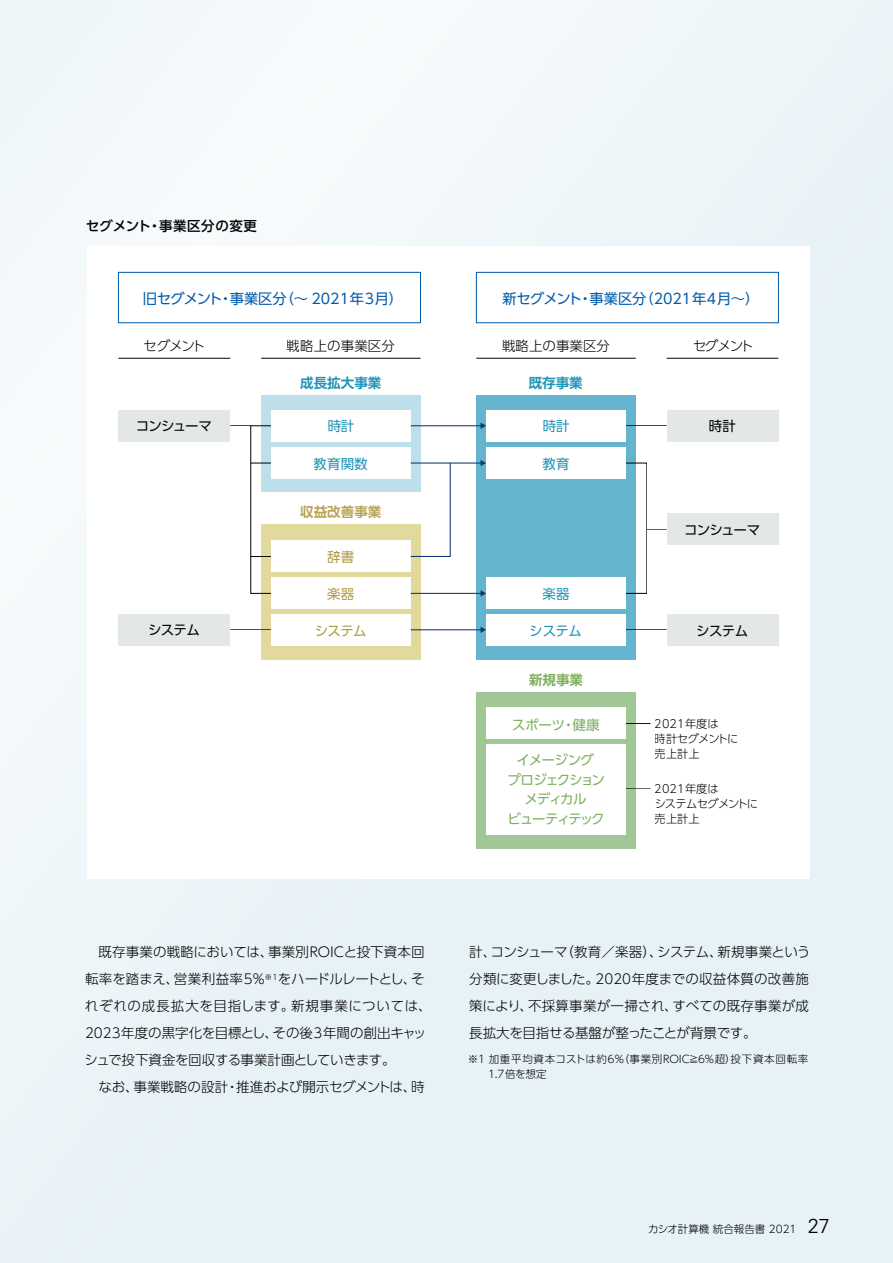
<style>
.page{position:relative;width:893px;height:1263px;background:#fff}
.page>*{position:absolute;margin:0;border:0;box-sizing:border-box;transform-origin:0 0}
.t1{font:14.25px "UD Shin Go Pro";color:#005bac}
.t2{font:300 13.5px/27px "UD Shin Go Pro";color:#000}
.t3{font:13.5px/19.6px "UD Shin Go Pro";letter-spacing:-.085em;color:#7db05d;text-align:center}
.t4{font:13.5px "UD Shin Go Pro";letter-spacing:-.055em;color:#000}
.t5{font:13.5px "UD Shin Go Pro";color:#2094b7}
.t6{font:500 13.5px "UD Shin Go Pro";letter-spacing:.04em;color:#000}
.t7{font:700 13.5px "UD Shin Go Pro De";color:#2094b7}
.t8{font:13.5px "UD Shin Go Pro";letter-spacing:-.05em;color:#b09a42}
.t9{font:700 13.5px "UD Shin Go Pro De";color:#b09a42}
.t10{font:700 13.5px "UD Shin Go Pro De";color:#7db05d}
.t11{font:300 11.25px/15.1px "UD Shin Go Pro";letter-spacing:-.03em;color:#000}
.t12{font:300 11.25px/15.1px "UD Shin Go Pro";letter-spacing:-.01em;color:#000}
.t13{font:300 10.5px/15px "UD Shin Go Pro";letter-spacing:.055em;color:#000}
.t14{font:300 10.5px "UD Shin Go Pro";color:#000}
.s1{font-family:"Univers LT Std";font-size:20.25px}
</style>
<div class="page">
<div style="left:0;top:0;width:893px;height:1263px;background:linear-gradient(to right,#f0f7f9,#e8f2f6)"></div>
<div style="left:87px;top:246px;width:723px;height:632px;background:#fff"></div>
<div style="left:118px;top:272px;width:303px;height:51px;border:1px solid #005bac"></div>
<div style="left:476px;top:272px;width:303px;height:51px;border:1px solid #005bac"></div>
<div style="left:476px;top:395px;width:160px;height:265px;background:#63b4cc"></div>
<div style="left:476px;top:693px;width:160px;height:156px;background:#a2c797"></div>
<div style="left:261px;top:524px;width:159px;height:136px;background:#e2da9c"></div>
<div style="left:261px;top:395px;width:159px;height:97px;background:#bcdfe9"></div>
<div style="left:271px;top:410px;width:140px;height:31px;background:#fff"></div>
<div style="left:271px;top:447px;width:140px;height:32px;background:#fff"></div>
<div style="left:271px;top:541px;width:140px;height:31px;background:#fff"></div>
<div style="left:271px;top:578px;width:140px;height:31px;background:#fff"></div>
<div style="left:271px;top:614px;width:140px;height:31px;background:#fff"></div>
<div style="left:486px;top:410px;width:140px;height:31px;background:#fff"></div>
<div style="left:486px;top:447px;width:140px;height:32px;background:#fff"></div>
<div style="left:486px;top:578px;width:140px;height:31px;background:#fff"></div>
<div style="left:486px;top:614px;width:140px;height:31px;background:#fff"></div>
<div style="left:486px;top:708px;width:140px;height:31px;background:#fff"></div>
<div style="left:486px;top:744px;width:140px;height:91px;background:#fff"></div>
<div style="left:118px;top:410px;width:112px;height:31px;background:#e4e7e8"></div>
<div style="left:118px;top:614px;width:112px;height:31px;background:#e4e7e8"></div>
<div style="left:667px;top:513px;width:111px;height:31px;background:#e4e7e8"></div>
<div style="left:667px;top:410px;width:111px;height:31px;background:#e4e7e8"></div>
<div style="left:667px;top:614px;width:111px;height:31px;background:#e4e7e8"></div>
<hr style="left:411px;top:425px;width:70px;height:1px;background:#103675">
<svg style="left:481px;top:423px;width:5px;height:6px"></svg>
<hr style="left:411px;top:462px;width:70px;height:2px;background:#103675">
<svg style="left:481px;top:460px;width:5px;height:6px"></svg>
<hr style="left:411px;top:593px;width:70px;height:1px;background:#103675">
<svg style="left:481px;top:590px;width:5px;height:6px"></svg>
<hr style="left:411px;top:629px;width:70px;height:1px;background:#103675">
<svg style="left:481px;top:627px;width:5px;height:6px"></svg>
<svg style="left:410px;top:462px;width:41px;height:95px"></svg>
<svg style="left:626px;top:723px;width:24px;height:1px"></svg>
<svg style="left:647px;top:529px;width:20px;height:1px"></svg>
<hr style="left:626px;top:426px;width:41px;height:1px;background:#000">
<hr style="left:626px;top:630px;width:41px;height:1px;background:#000">
<svg style="left:253px;top:463px;width:16px;height:1px"></svg>
<svg style="left:253px;top:556px;width:16px;height:1px"></svg>
<hr style="left:230px;top:630px;width:41px;height:1px;background:#000">
<hr style="left:476px;top:358px;width:160px;height:1px;background:#000">
<hr style="left:261px;top:358px;width:159px;height:1px;background:#000">
<hr style="left:118px;top:358px;width:112px;height:1px;background:#000">
<hr style="left:667px;top:358px;width:111px;height:1px;background:#000">
<p class="t6" style="left:86px;top:215px;width:173px">セグメント・事業区分の変更</p>
<p class="t1" style="left:143px;top:287px;width:262px">旧セグメント・事業区分（～ 2021年3月）</p>
<p class="t1" style="left:502px;top:287px;width:258px">新セグメント・事業区分（2021年4月～）</p>
<p class="t2" style="left:144px;top:332px;width:63px">セグメント</p>
<p class="t2" style="left:287px;top:332px;width:110px">戦略上の事業区分</p>
<p class="t2" style="left:502px;top:332px;width:109px">戦略上の事業区分</p>
<p class="t2" style="left:692px;top:332px;width:63px">セグメント</p>
<p class="t7" style="left:300px;top:371px;width:82px">成長拡大事業</p>
<p class="t7" style="left:529px;top:371px;width:55px">既存事業</p>
<p class="t4" style="left:136px;top:415px;width:78px">コンシューマ</p>
<p class="t5" style="left:327px;top:415px;width:28px">時計</p>
<p class="t5" style="left:314px;top:453px;width:55px">教育関数</p>
<p class="t4" style="left:148px;top:619px;width:53px">システム</p>
<p class="t9" style="left:300px;top:500px;width:82px">収益改善事業</p>
<p class="t8" style="left:327px;top:545px;width:28px">辞書</p>
<p class="t8" style="left:327px;top:583px;width:28px">楽器</p>
<p class="t8" style="left:315px;top:619px;width:53px">システム</p>
<p class="t5" style="left:542px;top:415px;width:28px">時計</p>
<p class="t5" style="left:542px;top:453px;width:28px">教育</p>
<p class="t5" style="left:542px;top:583px;width:28px">楽器</p>
<p class="t5" style="left:530px;top:619px;width:53px">システム</p>
<p class="t10" style="left:529px;top:669px;width:55px">新規事業</p>
<p class="t3" style="left:512px;top:715px;width:89px">スポーツ・健康</p>
<p class="t3" style="left:507px;top:749px;width:99px">イメージング<br>プロジェクションメディカル<br>ビューティテック</p>
<p class="t4" style="left:709px;top:415px;width:28px">時計</p>
<p class="t4" style="left:684px;top:518px;width:78px">コンシューマ</p>
<p class="t4" style="left:696px;top:620px;width:53px">システム</p>
<p class="t12" style="left:655px;top:715px;width:85px">2021年度は<br>時計セグメントに売上計上</p>
<p class="t11" style="left:654px;top:781px;width:105px">2021年度は<br>システムセグメントに売上計上</p>
<p class="t2" style="left:85px;top:938px;width:348px;text-indent:14px">既存事業の戦略においては、事業別ROICと投下資本回転率を踏まえ、営業利益率5%<sup>※1</sup>をハードルレートとし、それぞれの成長拡大を目指します。新規事業については、<br>2023年度の黒字化を目標とし、その後3年間の創出キャッシュで投下資金を回収する事業計画としていきます。　</p>
<p class="t2" style="left:98px;top:1073px;width:328px">なお、事業戦略の設計・推進および開示セグメントは、時</p>
<p class="t2" style="left:469px;top:938px;width:342px;text-align:justify">計、コンシューマ（教育／楽器）、システム、新規事業という分類に変更しました。2020年度までの収益体質の改善施策により、不採算事業が一掃され、すべての既存事業が成長拡大を目指せる基盤が整ったことが背景です。</p>
<p class="t13" style="left:488px;top:1051px;width:322px;text-indent:-20px">※1 加重平均資本コストは約６％（事業別ROIC≧6%超）投下資本回転率<br>1.7倍を想定</p>
<p class="t14" style="left:638px;top:1221px;width:193px">　カシオ計算機 統合報告書 2021　<span class="s1">27</span></p>
</div>
